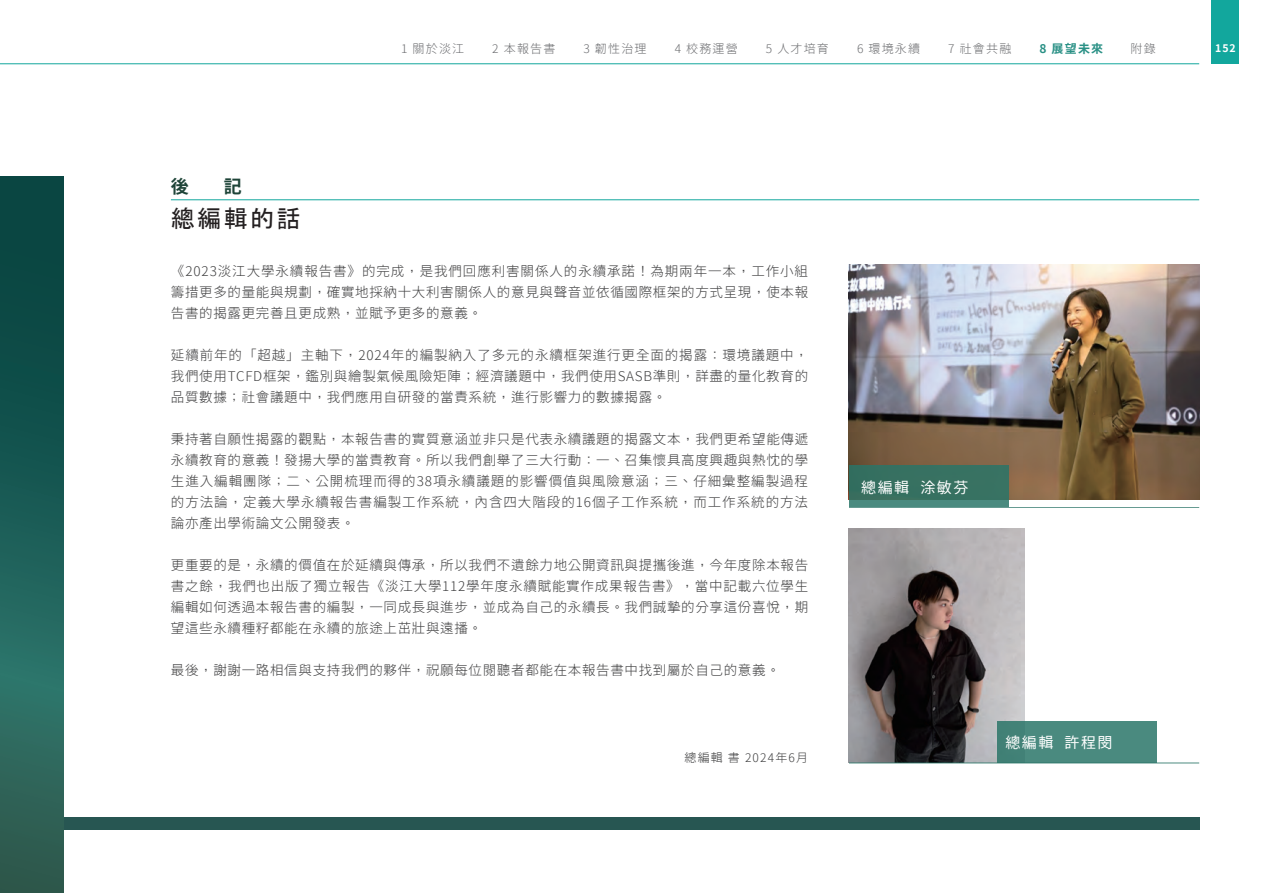
<style>
.page{position:relative;width:1263px;height:893px;background:#fff}
.page>*{position:absolute;margin:0;border:0;box-sizing:border-box;transform-origin:0 0}
.t1{font:24px "MS P Gothic";letter-spacing:.1em;color:#231f20}
.t2{font:700 18px "Taipei Sans TC Beta";color:#1e4438}
.t3{font:15px "Taipei Sans TC Beta";letter-spacing:.1em;color:#fff}
.t4{font:300 13.5px/21px "Taipei Sans TC Beta";letter-spacing:.05em;color:#3e3e3f;text-align:justify}
.t5{font:300 12px "Taipei Sans TC Beta";letter-spacing:.1em;color:#6c6d70}
.t6{font:300 12px "Taipei Sans TC Beta";letter-spacing:.1em;color:#3e3e3f}
.t7{font:700 12px "Taipei Sans TC Beta";color:#299085}
.t8{font:700 10.5px "Taipei Sans TC Beta";color:#fff}
</style>
<div class="page">
<div style="left:0;top:817px;width:1199px;height:12px;background:#275652"></div>
<hr style="left:0;top:63px;width:1199px;height:1px;background:#12a79d">
<div style="left:1212px;top:0;width:27px;height:64px;background:#12a79d"></div>
<hr style="left:171px;top:200px;width:1028px;height:1px;background:#12a79d">
<img style="left:849px;top:264px;width:350px;height:235px">
<img style="left:849px;top:528px;width:175px;height:235px">
<svg style="left:0;top:177px;width:64px;height:716px;background:#1c5a52"></svg>
<svg style="left:849px;top:465px;width:160px;height:42px;background:#397466"></svg>
<div style="left:997px;top:721px;width:160px;height:42px;background:#4a8a7f"></div>
<hr style="left:849px;top:507px;width:350px;height:1px;background:#2a7568">
<hr style="left:849px;top:763px;width:350px;height:1px;background:#2a7568">
<h2 class="t2" style="left:171px;top:176px;width:19px">後</h2>
<h2 class="t2" style="left:224px;top:176px;width:19px">記</h2>
<h1 class="t1" style="left:171px;top:206px;width:131px">總編輯的話</h1>
<p class="t5" style="left:401px;top:42px;width:65px">1 關於淡江</p>
<p class="t5" style="left:492px;top:42px;width:65px">2 本報告書</p>
<p class="t5" style="left:583px;top:42px;width:65px">3 韌性治理</p>
<p class="t5" style="left:675px;top:42px;width:65px">4 校務運營</p>
<p class="t5" style="left:766px;top:42px;width:65px">5 人才培育</p>
<p class="t5" style="left:857px;top:42px;width:65px">6 環境永續</p>
<p class="t5" style="left:948px;top:42px;width:65px">7 社會共融</p>
<p class="t7" style="left:1039px;top:42px;width:65px">8 展望未來</p>
<p class="t5" style="left:1130px;top:42px;width:27px">附錄</p>
<p class="t8" style="left:1215px;top:42px;width:22px">152</p>
<p class="t4" style="left:171px;top:261px;width:639px">《2023淡江大學永續報告書》的完成，是我們回應利害關係人的永續承諾！為期兩年一本，工作小組籌措更多的量能與規劃，確實地採納十大利害關係人的意見與聲音並依循國際框架的方式呈現，使本報告書的揭露更完善且更成熟，並賦予更多的意義。</p>
<p class="t4" style="left:171px;top:345px;width:639px">延續前年的「超越」主軸下，2024年的編製納入了多元的永續框架進行更全面的揭露：環境議題中，我們使用TCFD框架，鑑別與繪製氣候風險矩陣；經濟議題中，我們使用SASB準則，詳盡的量化教育的品質數據；社會議題中，我們應用自研發的當責系統，進行影響力的數據揭露。</p>
<p class="t4" style="left:171px;top:429px;width:639px">秉持著自願性揭露的觀點，本報告書的實質意涵並非只是代表永續議題的揭露文本，我們更希望能傳遞永續教育的意義！發揚大學的當責教育。所以我們創舉了三大行動：一、召集懷具高度興趣與熱忱的學生進入編輯團隊；二、公開梳理而得的38項永續議題的影響價值與風險意涵；三、仔細彙整編製過程的方法論，定義大學永續報告書編製工作系統，內含四大階段的16個子工作系統，而工作系統的方法論亦產出學術論文公開發表。</p>
<p class="t4" style="left:171px;top:555px;width:639px">更重要的是，永續的價值在於延續與傳承，所以我們不遺餘力地公開資訊與提攜後進，今年度除本報告書之餘，我們也出版了獨立報告《淡江大學112學年度永續賦能實作成果報告書》，當中記載六位學生編輯如何透過本報告書的編製，一同成長與進步，並成為自己的永續長。我們誠摯的分享這份喜悅，期望這些永續種籽都能在永續的旅途上茁壯與遠播。</p>
<p class="t4" style="left:171px;top:660px;width:610px">最後，謝謝一路相信與支持我們的夥伴，祝願每位閱聽者都能在本報告書中找到屬於自己的意義。</p>
<p class="t6" style="left:684px;top:750px;width:125px">總編輯 書 2024年6月</p>
<p class="t3" style="left:861px;top:479px;width:109px">總編輯 涂敏芬</p>
<p class="t3" style="left:1005px;top:734px;width:109px">總編輯 許程閔</p>
</div>
